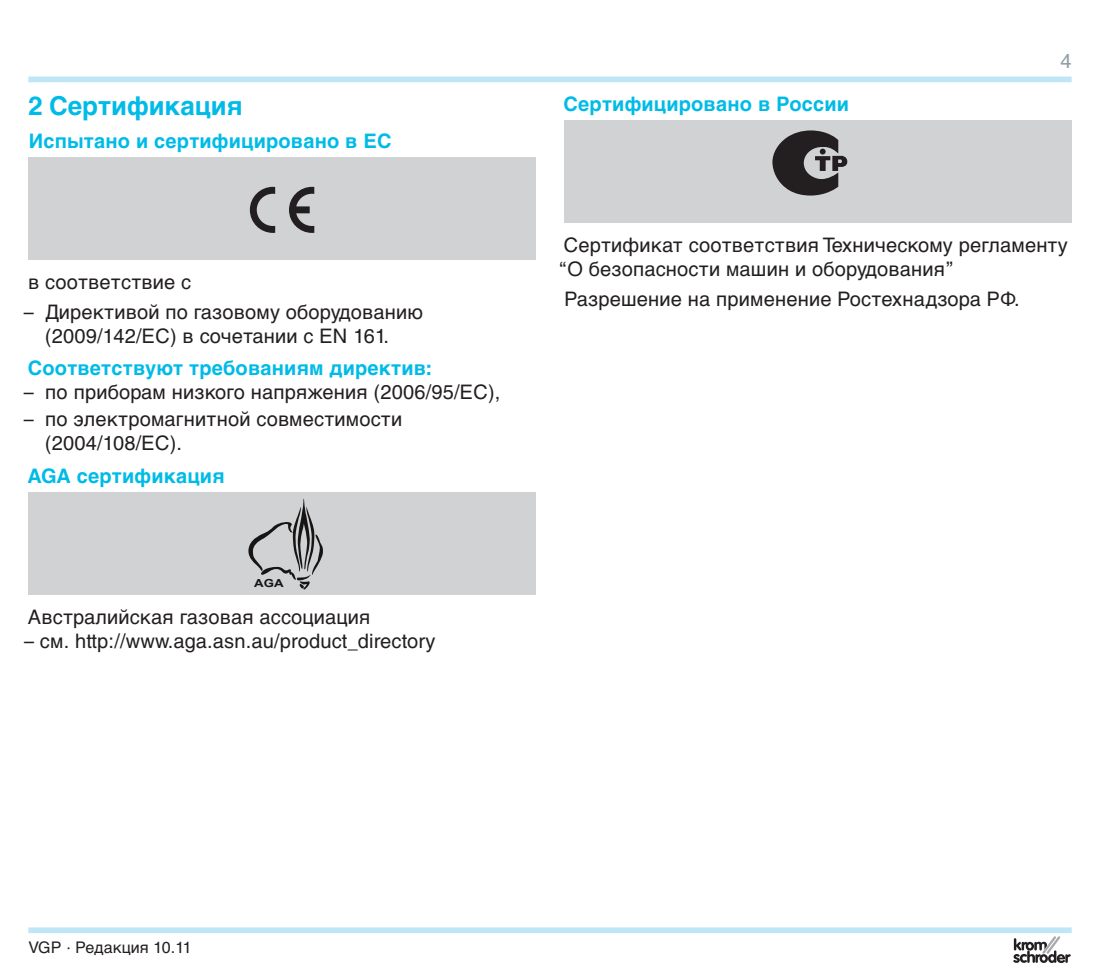
<style>
.page{position:relative;width:1100px;height:970px;background:#fff}
.page>*{position:absolute;margin:0;border:0;box-sizing:border-box;transform-origin:0 0}
.t1{font:700 26px "Helvetica Cyr";color:#00bbe7}
.t2{font:20px/24px "Helvetica Cyr Upright";letter-spacing:.01em;color:#231f20}
.t3{font:700 20px "Helvetica Cyr";letter-spacing:.01em;color:#00bbe7}
.t4{font:20px "Helvetica Cyr Upright";color:#909da7}
.t5{font:16px "Helvetica Cyr Upright";letter-spacing:.01em;color:#231f20}
.t6{font:700 11px "Arial";color:#171514;scale:1.2 1}
</style>
<div class="page">
<div style="left:28px;top:77px;width:1043px;height:5px;background:#bee6f6"></div>
<div style="left:28px;top:927px;width:1043px;height:6px;background:#bee6f6"></div>
<svg style="left:1013px;top:936px;width:58px;height:26px"></svg>
<div style="left:28px;top:157px;width:508px;height:102px;background:#d1d2d4"></div>
<svg style="left:250px;top:187px;width:25px;height:46px"></svg>
<svg style="left:289px;top:187px;width:25px;height:46px"></svg>
<div style="left:28px;top:492px;width:508px;height:102px;background:#d1d2d4"></div>
<svg style="left:248px;top:498px;width:75px;height:91px"></svg>
<div style="left:564px;top:120px;width:507px;height:102px;background:#d1d2d4"></div>
<svg style="left:772px;top:130px;width:75px;height:65px"></svg>
<h1 class="t1" style="left:28px;top:91px;width:216px">2 Сертификация</h1>
<p class="t3" style="left:29px;top:129px;width:364px">Испытано и сертифицировано в ЕС</p>
<p class="t2" style="left:28px;top:270px;width:165px">в соответствие с</p>
<p class="t2" style="left:45px;top:300px;width:380px;text-indent:-21px">– Директивой по газовому оборудованию (2009/142/ЕС) в сочетании с EN 161.</p>
<p class="t3" style="left:28px;top:357px;width:406px">Соответствуют требованиям директив:</p>
<p class="t2" style="left:24px;top:380px;width:478px">– по приборам низкого напряжения (2006/95/ЕС),</p>
<p class="t2" style="left:45px;top:407px;width:359px;text-indent:-21px">– по электромагнитной совместимости (2004/108/ЕС).</p>
<p class="t3" style="left:28px;top:464px;width:199px">AGA сертификация</p>
<p class="t6" style="left:254px;top:575px;width:26px">AGA</p>
<p class="t2" style="left:28px;top:605px;width:344px">Австралийская газовая ассоциация</p>
<p class="t2" style="left:24px;top:629px;width:413px">– см. http://www.aga.asn.au/product_directory</p>
<p class="t3" style="left:564px;top:92px;width:287px">Сертифицировано в России</p>
<p class="t4" style="left:1060px;top:50px;width:13px">4</p>
<p class="t2" style="left:558px;top:233px;width:511px">Сертификат соответствия Техническому регламенту “О безопасности машин и оборудования”</p>
<p class="t2" style="left:564px;top:287px;width:457px">Разрешение на применение Ростехнадзора РФ.</p>
<p class="t5" style="left:28px;top:938px;width:165px">VGP · Редакция 10.11</p>
</div>
